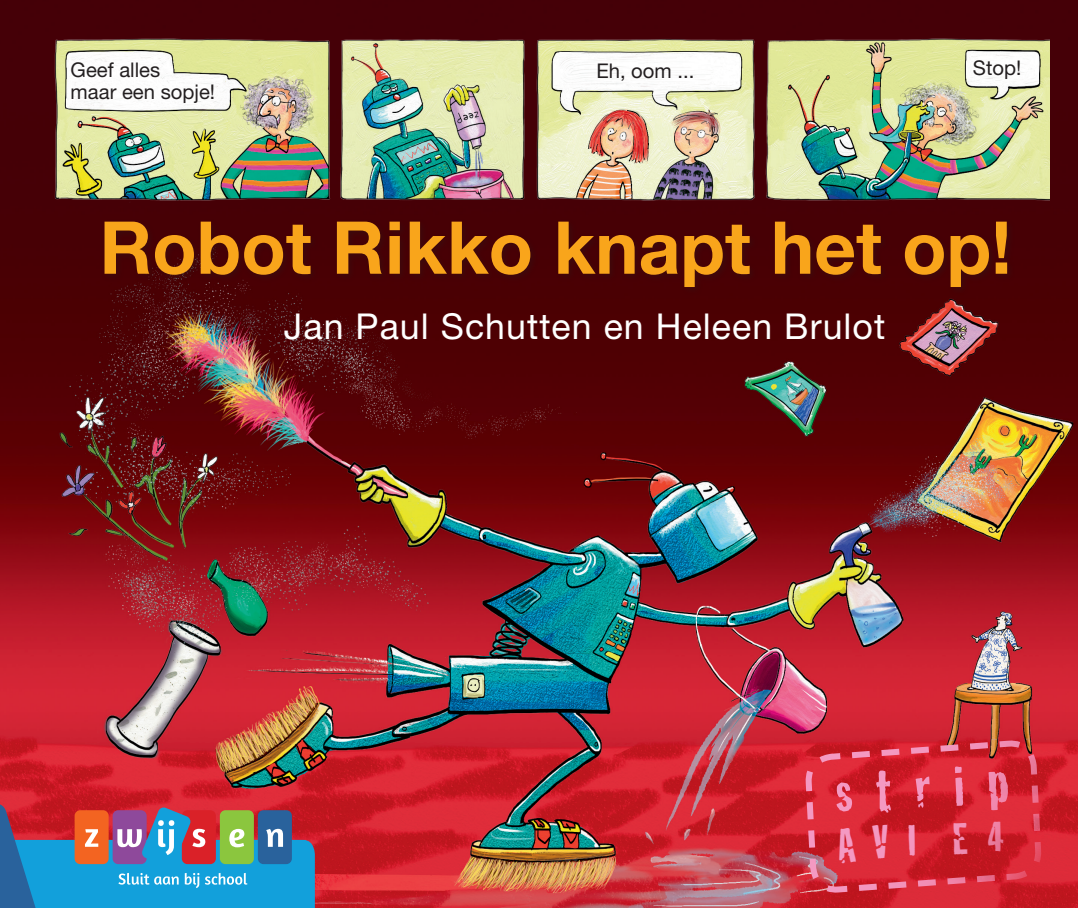
<style>
.page{position:relative;width:1078px;height:908px;background:#fff}
.page>*{position:absolute;margin:0;border:0;box-sizing:border-box;transform-origin:0 0}
.t1{font:700 73px "Helvetica Neue LT Std";color:#f9a51b}
.t2{font:58px "Bad Neighborhood Crackhouse";color:#f499c2}
.t3{font:46px "Bad Neighborhood Crackhouse";color:#f499c2}
.t4{font:35.6px "Helvetica Neue LT Std";letter-spacing:.03em;color:#fff}
.t5{font:20.2px/22.6px "Helvetica Neue LT Std";color:#231f20}
</style>
<div class="page">
<img style="left:0;top:0;width:1077px;height:907px">
<svg style="left:0;top:801px;width:315px;height:106px;background:#637b99"></svg>
<svg style="left:803px;top:738px;width:240px;height:157px;background:#d22936"></svg>
<div style="left:101px;top:218px;width:914px;height:78px;background:#460005"></div>
<img style="left:47px;top:31px;width:1002px;height:177px">
<p class="t5" style="left:71px;top:58px;width:146px">Geef alles<br>maar een sopje!</p>
<p class="t5" style="left:596px;top:60px;width:99px">Eh, oom ...</p>
<p class="t5" style="left:972px;top:56px;width:50px">Stop!</p>
<h1 class="t1" style="left:99px;top:202px;width:913px">Robot Rikko knapt het op!</h1>
<h3 class="t4" style="left:284px;top:305px;width:603px">Jan Paul Schutten en Heleen Brulot</h3>
<h2 class="t2" style="left:832px;top:755px;width:176px;rotate:-3deg">strip</h2>
<h3 class="t3" style="left:835px;top:815px;width:168px;rotate:-3deg">AVI E4</h3>
</div>
